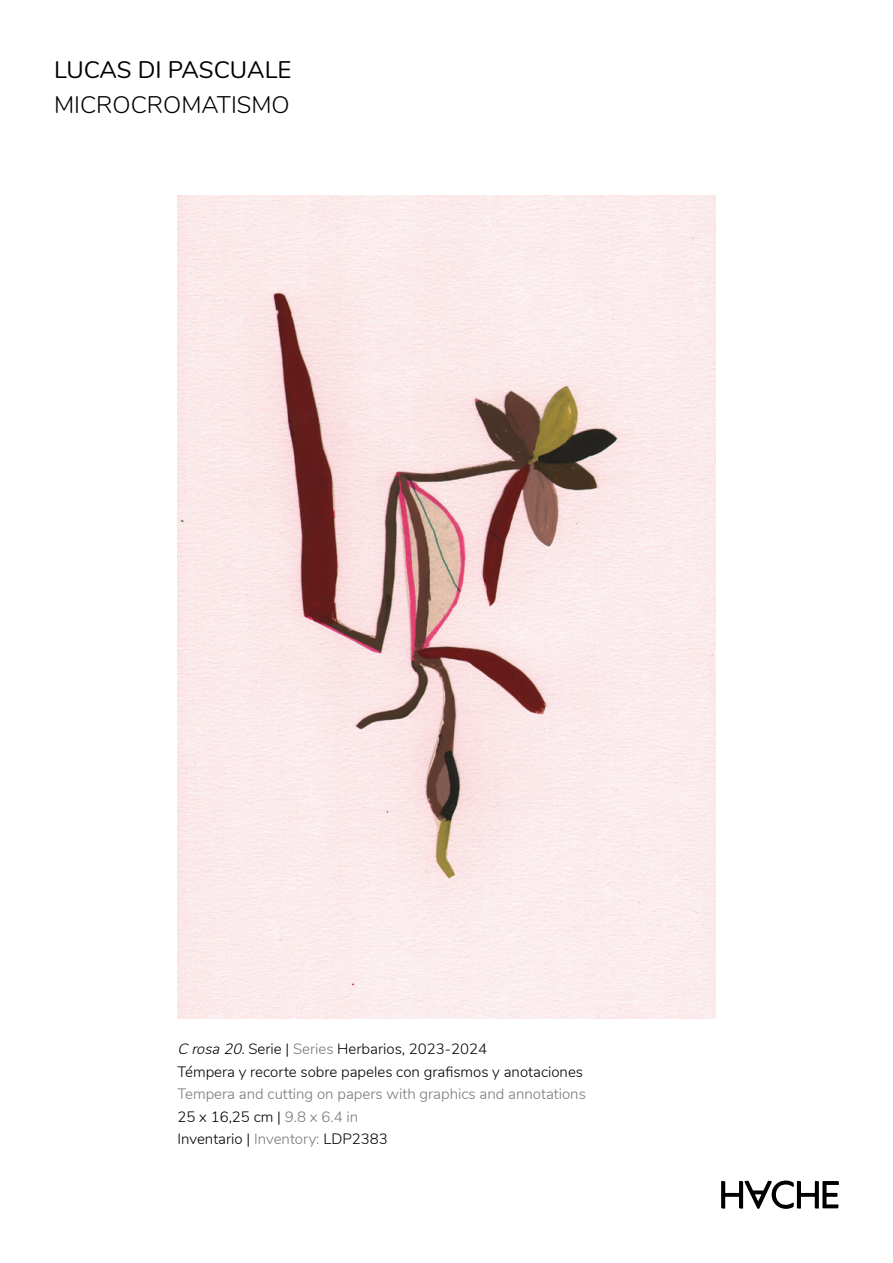
<style>
.page{position:relative;width:893px;height:1263px;background:#fff}
.page>*{position:absolute;margin:0;border:0;box-sizing:border-box;transform-origin:0 0}
.t1{font:24px "Nunito";letter-spacing:-.005em;color:#000}
.t2{font:300 24px "Nunito";color:#000}
.t3{font:300 15px/22.5px "Nunito";color:#77787b}
.t4{font:300 15px/22.5px "Nunito";color:#000}
.s1{font-style:italic}
.s2{color:#77787b}
.s3{color:#000}
</style>
<div class="page">
<svg style="left:721px;top:1180px;width:118px;height:29px"></svg>
<img style="left:177px;top:196px;width:538px;height:822px">
<h1 class="t1" style="left:54px;top:52px;width:239px">LUCAS DI PASCUALE</h1>
<h1 class="t2" style="left:54px;top:87px;width:237px">MICROCROMATISMO</h1>
<p class="t4" style="left:177px;top:1037px;width:407px"><span class="s1">C rosa20.</span>Serie | <span class="s2">Series</span> Herbarios, 2023-2024<br>Témpera y recorte sobre papeles con grafismos y anotaciones</p>
<p class="t3" style="left:177px;top:1082px;width:410px">Tempera and cutting on papers with graphics and annotations<br><span class="s3">25 x 16,25 cm |</span> 9.8 x 6.4 in<br><span class="s3">Inventario |</span> Inventory: <span class="s3">LDP2383</span></p>
</div>
